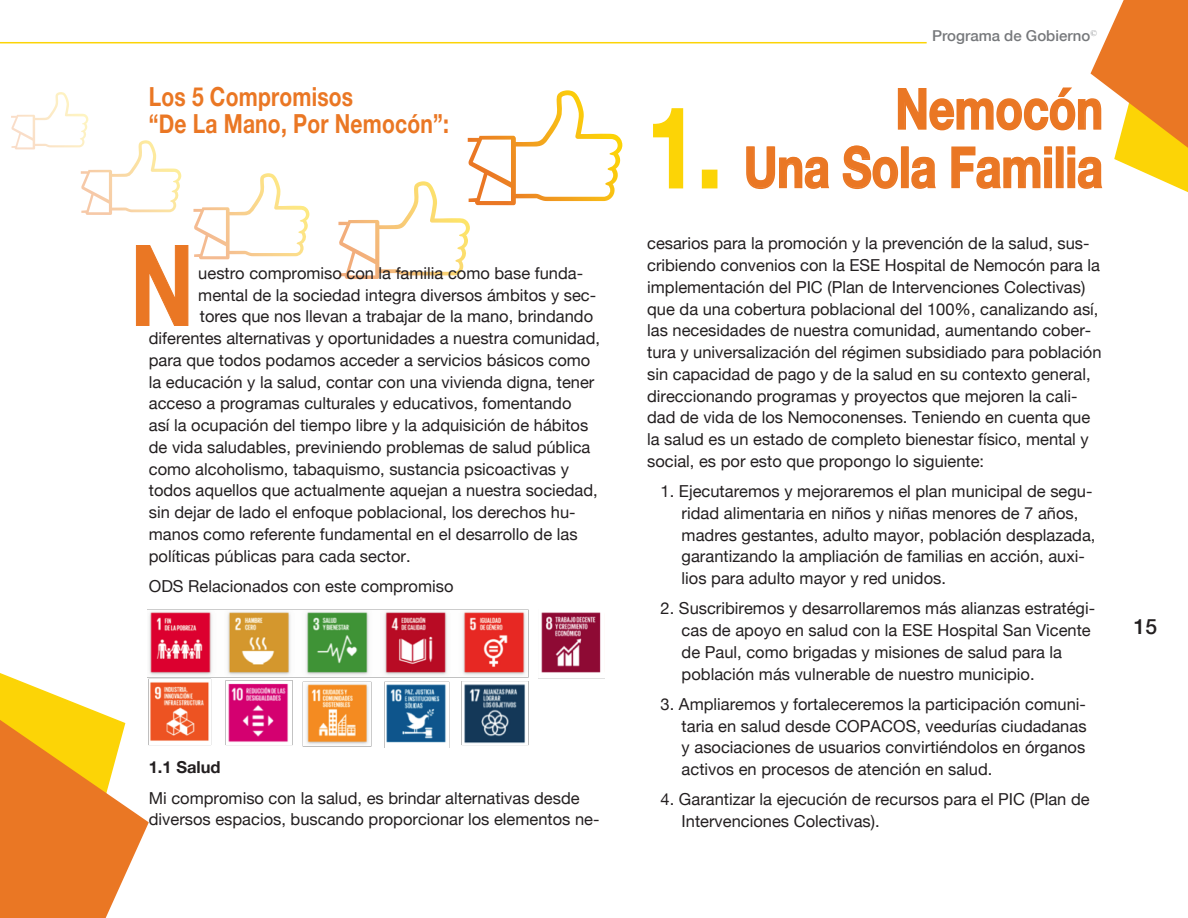
<style>
.page{position:relative;width:1188px;height:918px;background:#fff}
.page>*{position:absolute;margin:0;border:0;box-sizing:border-box;transform-origin:0 0}
.t1{font:700 56.25px "Helvetica Neue";color:#ea7724;scale:.8 1}
.t2{font:700 26.25px/27px "Helvetica Neue";letter-spacing:.01em;color:#ea7724;scale:.8 1}
.t3{font:500 21px "Helvetica Neue";color:#231f20}
.t4{font:16.5px/21.8px "Helvetica Neue";color:#231f20}
.t5{font:700 16.5px "Helvetica Neue";color:#231f20}
.t6{font:500 15px "Helvetica Neue";color:#76787b}
.s1{font-size:112.5px;color:#fcd406}
</style>
<div class="page">
<svg style="left:0;top:673px;width:149px;height:245px"></svg>
<hr style="left:0;top:42px;width:927px;height:1px;background:#fcd406">
<svg style="left:746px;top:146px;width:83px;height:44px"></svg>
<svg style="left:842px;top:0;width:346px;height:193px"></svg>
<svg style="left:653px;top:108px;width:31px;height:81px"></svg>
<div style="left:702px;top:170px;width:15px;height:18px;border:2px solid #fcd406"></div>
<svg style="left:338px;top:90px;width:284px;height:189px"></svg>
<svg style="left:11px;top:92px;width:299px;height:234px"></svg>
<img style="left:148px;top:610px;width:457px;height:137px">
<h2 class="t2" style="left:149px;top:82px;width:377px">Los 5 Compromisos<br>“De La Mano, Por Nemocón”:</h2>
<p class="t4" style="left:198px;top:262px;width:386px">uestro compromiso con la familia como base funda-</p>
<p class="t4" style="left:198px;top:284px;width:399px">mental de la sociedad integra diversos ámbitos y sec-</p>
<p class="t4" style="left:200px;top:306px;width:395px">tores que nos llevan a trabajar de la mano, brindando</p>
<p class="t4" style="left:149px;top:327px;width:453px">diferentes alternativas y oportunidades a nuestra comunidad,</p>
<p class="t4" style="left:149px;top:349px;width:443px">para que todos podamos acceder a servicios básicos como</p>
<p class="t4" style="left:149px;top:371px;width:447px">la educación y la salud, contar con una vivienda digna, tener</p>
<p class="t4" style="left:149px;top:392px;width:424px">acceso a programas culturales y educativos, fomentando</p>
<p class="t4" style="left:149px;top:414px;width:441px">así la ocupación del tiempo libre y la adquisición de hábitos</p>
<p class="t4" style="left:149px;top:436px;width:443px">de vida saludables, previniendo problemas de salud pública</p>
<p class="t4" style="left:149px;top:458px;width:422px">como alcoholismo, tabaquismo, sustancia psicoactivas y</p>
<p class="t4" style="left:149px;top:479px;width:450px">todos aquellos que actualmente aquejan a nuestra sociedad,</p>
<p class="t4" style="left:149px;top:501px;width:428px">sin dejar de lado el enfoque poblacional, los derechos hu-</p>
<p class="t4" style="left:149px;top:523px;width:430px">manos como referente fundamental en el desarrollo de las</p>
<p class="t4" style="left:149px;top:545px;width:263px">políticas públicas para cada sector.</p>
<p class="t4" style="left:149px;top:575px;width:306px">ODS Relacionados con este compromiso</p>
<p class="t5" style="left:149px;top:757px;width:73px">1.1 Salud</p>
<p class="t4" style="left:149px;top:787px;width:452px">Mi compromiso con la salud, es brindar alternativas desde diversos espacios, buscando proporcionar los elementos ne-</p>
<p class="t6" style="left:932px;top:27px;width:166px">Programa de Gobierno<sup>©</sup></p>
<h1 class="t1" style="left:896px;top:74px;width:261px">Nemocón</h1>
<h1 class="t1" style="left:647px;top:133px;width:571px"><span class="s1">1.</span> Una Sola Familia</h1>
<p class="t4" style="left:647px;top:232px;width:456px">cesarios para la promoción y la prevención de la salud, sus&shy;cribiendo convenios con la ESE Hospital de Nemocón para la implementación del PIC (Plan de Intervenciones Colectivas) que da una cobertura poblacional del 100%, canalizando así, las necesidades de nuestra comunidad, aumentando cober&shy;tura y universalización del régimen subsidiado para población sin capacidad de pago y de la salud en su contexto general, direccionando programas y proyectos que mejoren la cali&shy;dad de vida de los Nemoconenses. Teniendo en cuenta que la salud es un estado de completo bienestar físico, mental y social, es por esto que propongo lo siguiente:</p>
<p class="t4" style="left:682px;top:480px;width:415px;text-indent:-21px">1. Ejecutaremos y mejoraremos el plan municipal de segu&shy;ridad alimentaria en niños y niñas menores de 7 años, madres gestantes, adulto mayor, población desplazada, garantizando la ampliación de familias en acción, auxi&shy;lios para adulto mayor y red unidos.</p>
<p class="t4" style="left:682px;top:597px;width:415px;text-indent:-21px">2. Suscribiremos y desarrollaremos más alianzas estratégi&shy;cas de apoyo en salud con la ESE Hospital San Vicente de Paul, como brigadas y misiones de salud para la población más vulnerable de nuestro municipio.</p>
<p class="t4" style="left:682px;top:693px;width:406px;text-align:justify;text-indent:-21px">3. Ampliaremos y fortaleceremos la participación comuni&shy;taria en salud desde COPACOS, veedurías ciudadanas y asociaciones de usuarios convirtiéndolos en órganos activos en procesos de atención en salud.</p>
<p class="t4" style="left:682px;top:788px;width:409px;text-indent:-21px">4. Garantizar la ejecución de recursos para el PIC (Plan de<br>Intervenciones Colectivas).</p>
<p class="t3" style="left:1134px;top:614px;width:25px">15</p>
</div>
